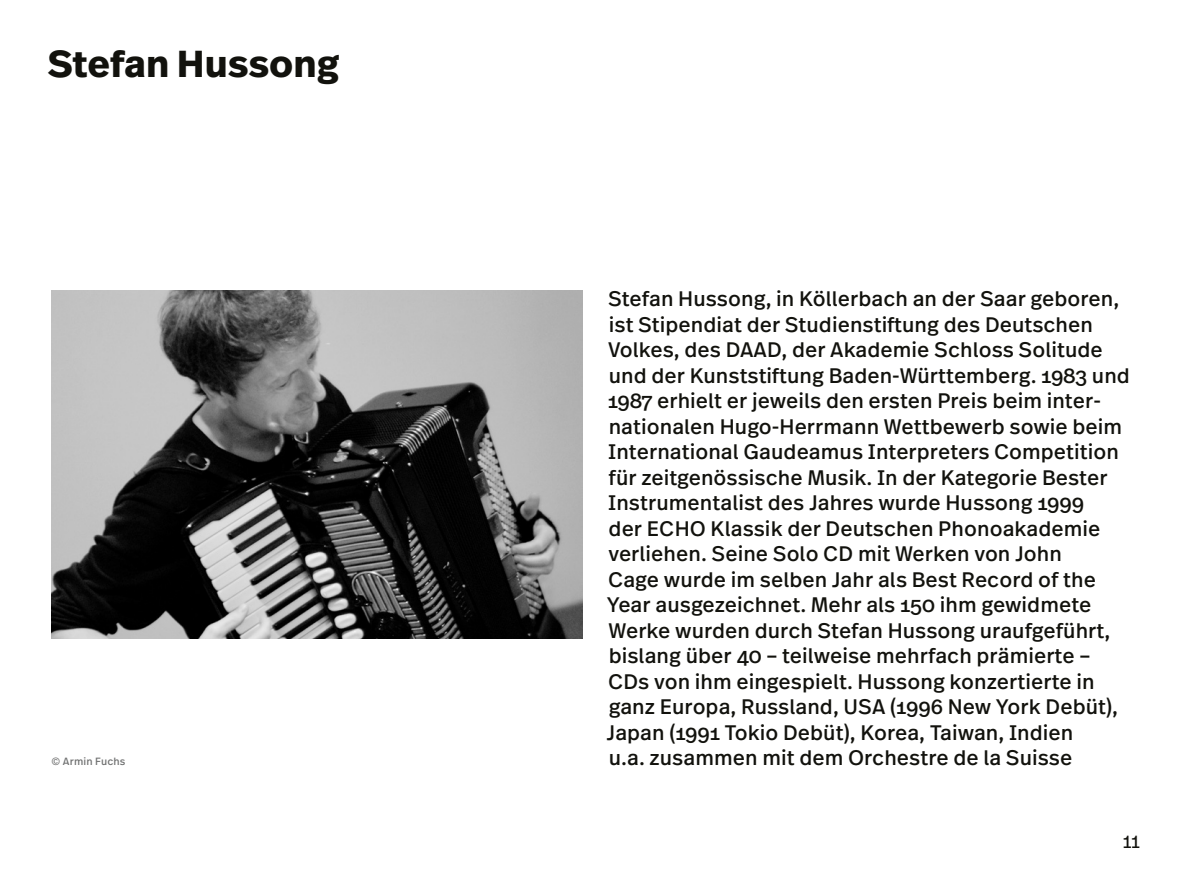
<style>
.page{position:relative;width:1191px;height:893px;background:#fff}
.page>*{position:absolute;margin:0;border:0;box-sizing:border-box;transform-origin:0 0}
.Head{font:700 37.5px "Real Text Pro";color:#12120d}
.Fließtext_deutsch{font:21px/25.5px "Real Text Pro";color:#12120d}
.t1{font:18px "Real Text Pro";color:#12120d}
.fotocredit{font:10.5px "Real Text Pro";letter-spacing:.01em;color:#6f7070}
</style>
<div class="page">
<img style="left:51px;top:290px;width:532px;height:349px">
<p class="Head" style="left:48px;top:36px;width:293px">Stefan Hussong</p>
<p class="Fließtext_deutsch" style="left:606px;top:285px;width:525px">Stefan Hussong, in Köllerbach an der Saar geboren, ist Stipendiat der Studienstiftung des Deutschen Volkes, des DAAD, der Akademie Schloss Solitude und der Kunststiftung Baden-Württemberg. 1983 und 1987 erhielt er jeweils den ersten Preis beim inter&shy;nationalen Hugo-Herrmann Wettbewerb sowie beim International Gaudeamus Interpreters Competition für zeitgenössische Musik. In der Kategorie Bester Instrumentalist des Jahres wurde Hussong 1999<br>der ECHO Klassik der Deutschen Phonoakademie verliehen. Seine Solo CD mit Werken von John<br>Cage wurde im selben Jahr als Best Record of the Year ausgezeichnet. Mehr als 150 ihm gewidmete Werke wurden durch Stefan Hussong uraufgeführt, bislang über 40 – teilweise mehrfach prämierte – CDs von ihm eingespielt. Hussong konzertierte in ganz Europa, Russland, USA (1996 New York Debüt), Japan (1991 Tokio Debüt), Korea, Taiwan, Indien</p>
<p class="fotocredit" style="left:51px;top:754px;width:76px">© Armin Fuchs</p>
<p class="Fließtext_deutsch" style="left:609px;top:744px;width:465px">u.a. zusammen mit dem Orchestre de la Suisse</p>
<p class="t1" style="left:1122px;top:829px;width:19px">11</p>
</div>
